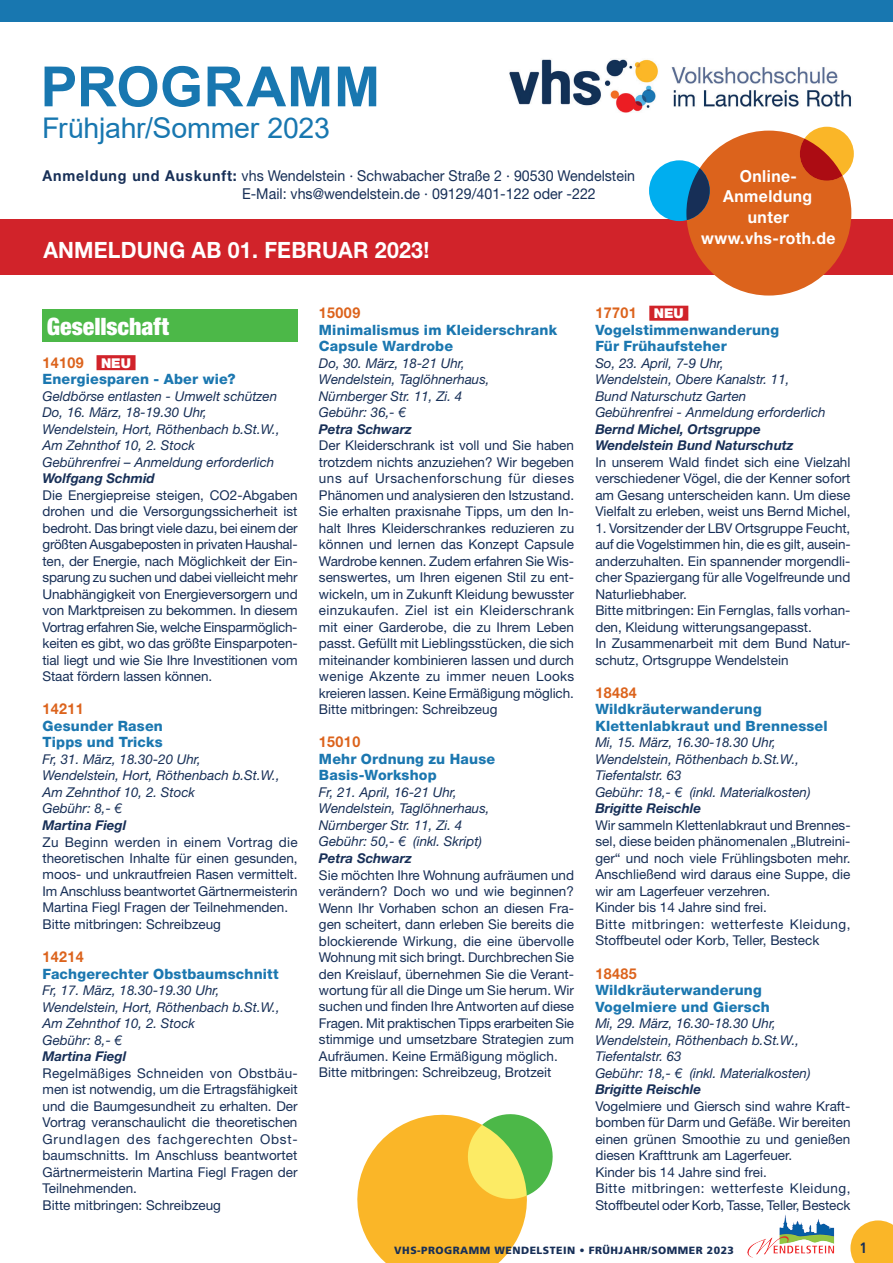
<style>
.page{position:relative;width:893px;height:1263px;background:#fff}
.page>*{position:absolute;margin:0;border:0;box-sizing:border-box;transform-origin:0 0}
.t1{font:700 55.5px "Arial";letter-spacing:.01em;color:#1877b0}
.t2{font:28.5px "Arial";letter-spacing:-.01em;color:#1877b0}
.t3{font:900 condensed 24px "Helvetica Neue LT Std";color:#fff}
.t4{font:700 22.5px "Helvetica Neue LT Std";letter-spacing:.01em;color:#fff;scale:.95 1}
.t5{font:700 16.5px/20.7px "Helvetica Neue LT Std";letter-spacing:.03em;color:#fff;text-align:center;scale:.95 1}
.t6{font:15px/18px "Helvetica Neue LT Std";color:#172f57;scale:.95 1}
.t7{font:700 15px "Helvetica Neue LT Std";letter-spacing:.03em;color:#dc631c;scale:.95 1}
.t8{font:700 condensed 15px "Frutiger LT Std";color:#172f57}
.t9{font:800 14.25px/16.5px "Helvetica Neue LT Std";letter-spacing:.01em;color:#1b77b0}
.t10{font:13.5px/16.5px "Helvetica Neue LT Std";color:#172f57}
.t11{font:italic 13.5px/16.5px "Helvetica Neue LT Std";color:#172f57}
.t12{font:italic 700 13.5px/16.5px "Helvetica Neue LT Std";color:#172f57}
.t13{font:900 10.5px "Frutiger LT Std";letter-spacing:.045em;color:#172f57}
.s1{font-weight:700}
.s2{font-weight:900;font-size:13.5px;color:#fff}
</style>
<div class="page">
<svg style="left:850px;top:1220px;width:43px;height:43px;background:#fabf44"></svg>
<svg style="left:357px;top:1114px;width:196px;height:149px"></svg>
<img style="left:748px;top:1214px;width:86px;height:44px">
<div style="left:43px;top:309px;width:255px;height:33px;background:#4cb848"></div>
<div style="left:97px;top:355px;width:39px;height:15px;background:#d1232a"></div>
<div style="left:649px;top:306px;width:39px;height:15px;background:#d1232a"></div>
<div style="left:0;top:219px;width:893px;height:55px;background:#d1232a"></div>
<img style="left:509px;top:59px;width:342px;height:77px">
<div style="left:686px;top:131px;width:165px;height:165px;background:#dc631c;border-radius:50%"></div>
<div style="left:649px;top:160px;width:61px;height:61px;background:#00aeef;border-radius:50%"></div>
<div style="left:800px;top:127px;width:54px;height:54px;background:#fab628;border-radius:50%"></div>
<svg style="left:800px;top:139px;width:42px;height:42px"></svg>
<svg style="left:686px;top:168px;width:24px;height:52px"></svg>
<div style="left:0;top:0;width:893px;height:21px;background:#1877b0"></div>
<h1 class="t1" style="left:41px;top:48px;width:341px">PROGRAMM</h1>
<h2 class="t2" style="left:42px;top:108px;width:289px">Frühjahr/Sommer 2023</h2>
<p class="t6" style="left:242px;top:166px;width:415px;text-indent:-200px"><span class="s1">Anmeldung und Auskunft:</span> vhs Wendelstein · Schwabacher Straße 2 · 90530 Wendelstein<br>E-Mail: vhs@wendelstein.de · 09129/401-122 oder -222</p>
<h3 class="t4" style="left:43px;top:236px;width:408px">ANMELDUNG AB 01. FEBRUAR 2023!</h3>
<p class="t5" style="left:701px;top:165px;width:143px">Online-<br>Anmeldung unter www.vhs-roth.de</p>
<h3 class="t3" style="left:47px;top:312px;width:124px">Gesellschaft</h3>
<p class="t7" style="left:43px;top:353px;width:95px">14109 <span class="s2">NEU</span></p>
<p class="t9" style="left:43px;top:371px;width:195px">Energiesparen - Aber wie?</p>
<p class="t11" style="left:43px;top:388px;width:239px">Geldbörse entlasten - Umwelt schützen Do, 16. März, 18-19.30 Uhr, Wendelstein, Hort, Röthenbach b.St.W., Am Zehnthof 10, 2. Stock<br>Gebührenfrei – Anmeldung erforderlich</p>
<p class="t12" style="left:43px;top:470px;width:114px">Wolfgang Schmid</p>
<p class="t10" style="left:43px;top:487px;width:257px;text-align:justify">Die Energiepreise steigen, CO2-Abgaben drohen und die Versorgungssicherheit ist bedroht. Das bringt viele dazu, bei einem der größten Ausgabeposten in privaten Haushal&shy;ten, der Energie, nach Möglichkeit der Ein&shy;sparung zu suchen und dabei vielleicht mehr Unabhängigkeit von Energieversorgern und von Marktpreisen zu bekommen. In diesem Vortrag erfahren Sie, welche Einsparmöglich&shy;keiten es gibt, wo das größte Einsparpoten&shy;tial liegt und wie Sie Ihre Investitionen vom Staat fördern lassen können.</p>
<p class="t7" style="left:43px;top:700px;width:45px">14211</p>
<p class="t9" style="left:43px;top:718px;width:122px">Gesunder Rasen<br>Tipps und Tricks</p>
<p class="t11" style="left:43px;top:751px;width:239px">Fr, 31. März, 18.30-20 Uhr,<br>Wendelstein, Hort, Röthenbach b.St.W.,<br>Am Zehnthof 10, 2. Stock<br>Gebühr: 8,- €</p>
<p class="t12" style="left:43px;top:817px;width:85px">Martina Fiegl</p>
<p class="t10" style="left:43px;top:833px;width:257px">Zu Beginn werden in einem Vortrag die theoretischen Inhalte für einen gesunden, moos- und unkrautfreien Rasen vermittelt.<br>Im Anschluss beantwortet Gärtnermeisterin Martina Fiegl Fragen der Teilnehmenden.<br>Bitte mitbringen: Schreibzeug</p>
<p class="t7" style="left:43px;top:947px;width:45px">14214</p>
<p class="t9" style="left:43px;top:965px;width:238px">Fachgerechter Obstbaumschnitt</p>
<p class="t11" style="left:43px;top:982px;width:239px">Fr, 17. März, 18.30-19.30 Uhr,<br>Wendelstein, Hort, Röthenbach b.St.W.,<br>Am Zehnthof 10, 2. Stock<br>Gebühr: 8,- €</p>
<p class="t12" style="left:43px;top:1048px;width:85px">Martina Fiegl</p>
<p class="t10" style="left:43px;top:1064px;width:257px">Regelmäßiges Schneiden von Obstbäu&shy;men ist notwendig, um die Ertragsfähigkeit und die Baumgesundheit zu erhalten. Der Vortrag veranschaulicht die theoretischen Grundlagen des fachgerechten Obst&shy;baumschnitts. Im Anschluss beantwortet Gärtnermeisterin Martina Fiegl Fragen der Teilnehmenden.<br>Bitte mitbringen: Schreibzeug</p>
<p class="t7" style="left:319px;top:304px;width:45px">15009</p>
<p class="t9" style="left:319px;top:322px;width:240px">Minimalismus im Kleiderschrank<br>Capsule Wardrobe</p>
<p class="t11" style="left:319px;top:355px;width:172px">Do, 30. März, 18-21 Uhr,<br>Wendelstein, Taglöhnerhaus,<br>Nürnberger Str. 11, Zi. 4<br>Gebühr: 36,- €</p>
<p class="t12" style="left:319px;top:421px;width:94px">Petra Schwarz</p>
<p class="t10" style="left:319px;top:437px;width:257px;text-align:justify">Der Kleiderschrank ist voll und Sie haben trotzdem nichts anzuziehen? Wir begeben uns auf Ursachenforschung für dieses Phänomen und analysieren den Istzustand.<br>Sie erhalten praxisnahe Tipps, um den In&shy;halt Ihres Kleiderschrankes reduzieren zu können und lernen das Konzept Capsule Wardrobe kennen. Zudem erfahren Sie Wis&shy;senswertes, um Ihren eigenen Stil zu ent&shy;wickeln, um in Zukunft Kleidung bewusster einzukaufen. Ziel ist ein Kleiderschrank mit einer Garderobe, die zu Ihrem Leben passt. Gefüllt mit Lieblingsstücken, die sich miteinander kombinieren lassen und durch wenige Akzente zu immer neuen Looks kreieren lassen. Keine Ermäßigung möglich.<br>Bitte mitbringen: Schreibzeug</p>
<p class="t7" style="left:319px;top:733px;width:45px">15010</p>
<p class="t9" style="left:319px;top:751px;width:178px">Mehr Ordnung zu Hause<br>Basis-Workshop</p>
<p class="t11" style="left:319px;top:784px;width:172px">Fr, 21. April, 16-21 Uhr,<br>Wendelstein, Taglöhnerhaus,<br>Nürnberger Str. 11, Zi. 4<br>Gebühr: 50,- € (inkl. Skript)</p>
<p class="t12" style="left:319px;top:850px;width:94px">Petra Schwarz</p>
<p class="t10" style="left:319px;top:866px;width:257px">Sie möchten Ihre Wohnung aufräumen und verändern? Doch wo und wie beginnen?<br>Wenn Ihr Vorhaben schon an diesen Fra&shy;gen scheitert, dann erleben Sie bereits die blockierende Wirkung, die eine übervolle Wohnung mit sich bringt. Durchbrechen Sie den Kreislauf, übernehmen Sie die Verant&shy;wortung für all die Dinge um Sie herum. Wir suchen und finden Ihre Antworten auf diese Fragen. Mit praktischen Tipps erarbeiten Sie stimmige und umsetzbare Strategien zum Aufräumen. Keine Ermäßigung möglich.<br>Bitte mitbringen: Schreibzeug, Brotzeit</p>
<p class="t7" style="left:595px;top:304px;width:95px">17701 <span class="s2">NEU</span></p>
<p class="t9" style="left:595px;top:322px;width:185px">Vogelstimmenwanderung<br>Für Frühaufsteher</p>
<p class="t11" style="left:595px;top:355px;width:232px">So, 23. April, 7-9 Uhr,<br>Wendelstein, Obere Kanalstr. 11,<br>Bund Naturschutz Garten<br>Gebührenfrei - Anmeldung erforderlich</p>
<p class="t12" style="left:595px;top:421px;width:200px">Bernd Michel, Ortsgruppe<br>Wendelstein Bund Naturschutz</p>
<p class="t10" style="left:595px;top:454px;width:257px;text-align:justify">In unserem Wald findet sich eine Vielzahl verschiedener Vögel, die der Kenner sofort am Gesang unterscheiden kann. Um diese Vielfalt zu erleben, weist uns Bernd Michel,</p>
<p class="t10" style="left:595px;top:520px;width:257px">1. Vorsitzender der LBV Ortsgruppe Feucht, auf die Vogelstimmen hin, die es gilt, ausein&shy;anderzuhalten. Ein spannender morgendli&shy;cher Spaziergang für alle Vogelfreunde und Naturliebhaber.<br>Bitte mitbringen: Ein Fernglas, falls vorhan&shy;den, Kleidung witterungsangepasst.<br>In Zusammenarbeit mit dem Bund Natur&shy;schutz, Ortsgruppe Wendelstein</p>
<p class="t7" style="left:595px;top:683px;width:45px">18484</p>
<p class="t9" style="left:595px;top:701px;width:234px">Wildkräuterwanderung<br>Klettenlabkraut und Brennessel</p>
<p class="t11" style="left:595px;top:734px;width:217px">Mi, 15. März, 16.30-18.30 Uhr,<br>Wendelstein, Röthenbach b.St.W.,<br>Tiefentalstr. 63<br>Gebühr: 18,- € (inkl. Materialkosten)</p>
<p class="t12" style="left:595px;top:800px;width:107px">Brigitte Reischle</p>
<p class="t10" style="left:595px;top:817px;width:257px">Wir sammeln Klettenlabkraut und Brennes&shy;sel, diese beiden phänomenalen „Blutreini&shy;ger“ und noch viele Frühlingsboten mehr.<br>Anschließend wird daraus eine Suppe, die wir am Lagerfeuer verzehren.<br>Kinder bis 14 Jahre sind frei.<br>Bitte mitbringen: wetterfeste Kleidung, Stoffbeutel oder Korb, Teller, Besteck</p>
<p class="t7" style="left:595px;top:964px;width:45px">18485</p>
<p class="t9" style="left:595px;top:982px;width:176px">Wildkräuterwanderung<br>Vogelmiere und Giersch</p>
<p class="t11" style="left:595px;top:1015px;width:217px">Mi, 29. März, 16.30-18.30 Uhr,<br>Wendelstein, Röthenbach b.St.W.,<br>Tiefentalstr. 63<br>Gebühr: 18,- € (inkl. Materialkosten)</p>
<p class="t12" style="left:595px;top:1081px;width:107px">Brigitte Reischle</p>
<p class="t10" style="left:595px;top:1097px;width:257px">Vogelmiere und Giersch sind wahre Kraft&shy;bomben für Darm und Gefäße. Wir bereiten einen grünen Smoothie zu und genießen diesen Krafttrunk am Lagerfeuer.<br>Kinder bis 14 Jahre sind frei.<br>Bitte mitbringen: wetterfeste Kleidung, Stoffbeutel oder Korb, Tasse, Teller, Besteck</p>
<p class="t13" style="left:394px;top:1244px;width:341px">VHS-PROGRAMM WENDELSTEIN • FRÜHJAHR/SOMMER 2023</p>
<p class="t8" style="left:859px;top:1239px;width:9px">1</p>
</div>
